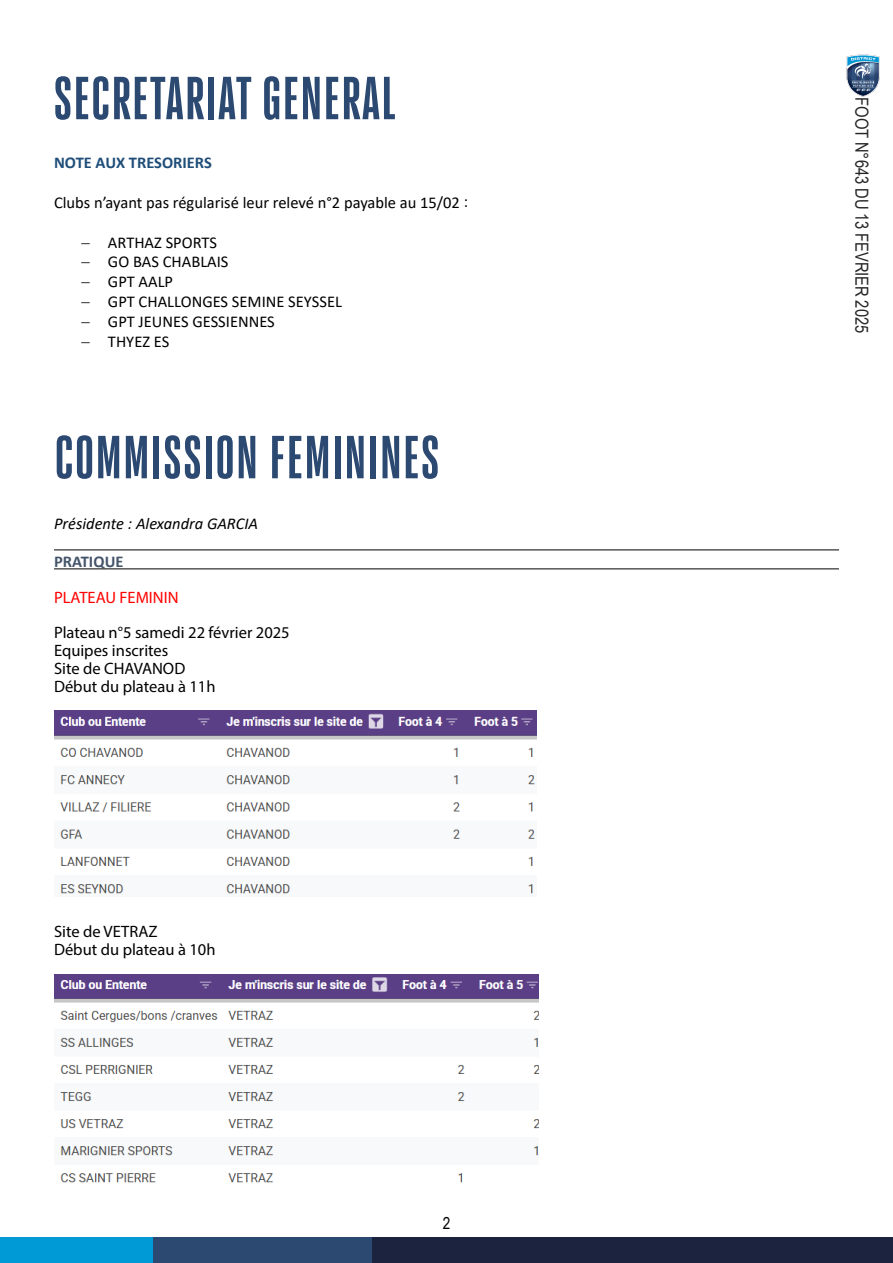
<style>
.page{position:relative;width:893px;height:1263px;background:#fff}
.page>*{position:absolute;margin:0;border:0;box-sizing:border-box;transform-origin:0 0}
.t1{font:700 60px "FFF Hero";color:#2c4972}
.t2{font:18px "Arial Narrow";color:#262626}
.t3{font:16.5px/19.8px "Calibri";color:#000}
.t4{font:16.5px/17.9px "Myriad Pro";color:#000}
.t5{font:italic 16.5px "Calibri";color:#000}
.t6{font:700 16.5px "Calibri";color:#1f4e79}
.t7{font:16.5px "Myriad Pro";color:#f00}
.t8{font:700 16.5px "Calibri";color:#44546a}
.t9{font:16.5px "Arial Narrow";color:#000}
</style>
<div class="page">
<div style="left:0;top:1237px;width:893px;height:25px;background:#009ad6"></div>
<div style="left:153px;top:1237px;width:249px;height:25px;background:#2c4972"></div>
<div style="left:372px;top:1237px;width:521px;height:25px;background:#1c233f"></div>
<img style="left:846px;top:54px;width:34px;height:43px">
<hr style="left:54px;top:549px;width:785px;height:1px;background:#000">
<hr style="left:54px;top:568px;width:785px;height:1px;background:#000">
<img style="left:54px;top:711px;width:482px;height:183px">
<img style="left:54px;top:974px;width:485px;height:209px">
<h1 class="t1" style="left:53px;top:66px;width:345px">SECRETARIAT GENERAL</h1>
<p class="t6" style="left:54px;top:151px;width:159px">NOTE AUX TRESORIERS</p>
<p class="t3" style="left:54px;top:192px;width:416px">Clubs n’ayant pas régularisé leur relevé n°2 payable au 15/02 :</p>
<p class="t3" style="left:81px;top:232px;width:262px">− ARTHAZ SPORTS<br>− GO BAS CHABLAIS<br>− GPT AALP<br>− GPT CHALLONGES SEMINE SEYSSEL − GPT JEUNES GESSIENNES<br>− THYEZ ES</p>
<h1 class="t1" style="left:54px;top:425px;width:388px">COMMISSION FEMININES</h1>
<p class="t5" style="left:54px;top:512px;width:206px">Présidente : Alexandra GARCIA</p>
<p class="t8" style="left:54px;top:550px;width:71px">PRATIQUE</p>
<p class="t7" style="left:54px;top:587px;width:126px">PLATEAU FEMININ</p>
<p class="t4" style="left:54px;top:623px;width:237px">Plateau n°5 samedi 22 février 2025<br>Equipes inscrites<br>Site de CHAVANOD<br>Début du plateau à 11h</p>
<p class="t4" style="left:54px;top:922px;width:163px">Site de VETRAZ<br>Début du plateau à 10h</p>
<p class="t9" style="left:443px;top:1210px;width:9px">2</p>
<p class="t2" style="left:875px;top:97px;width:237px;rotate:90deg">FOOT N°643 DU 13 FEVRIER 2025</p>
</div>
